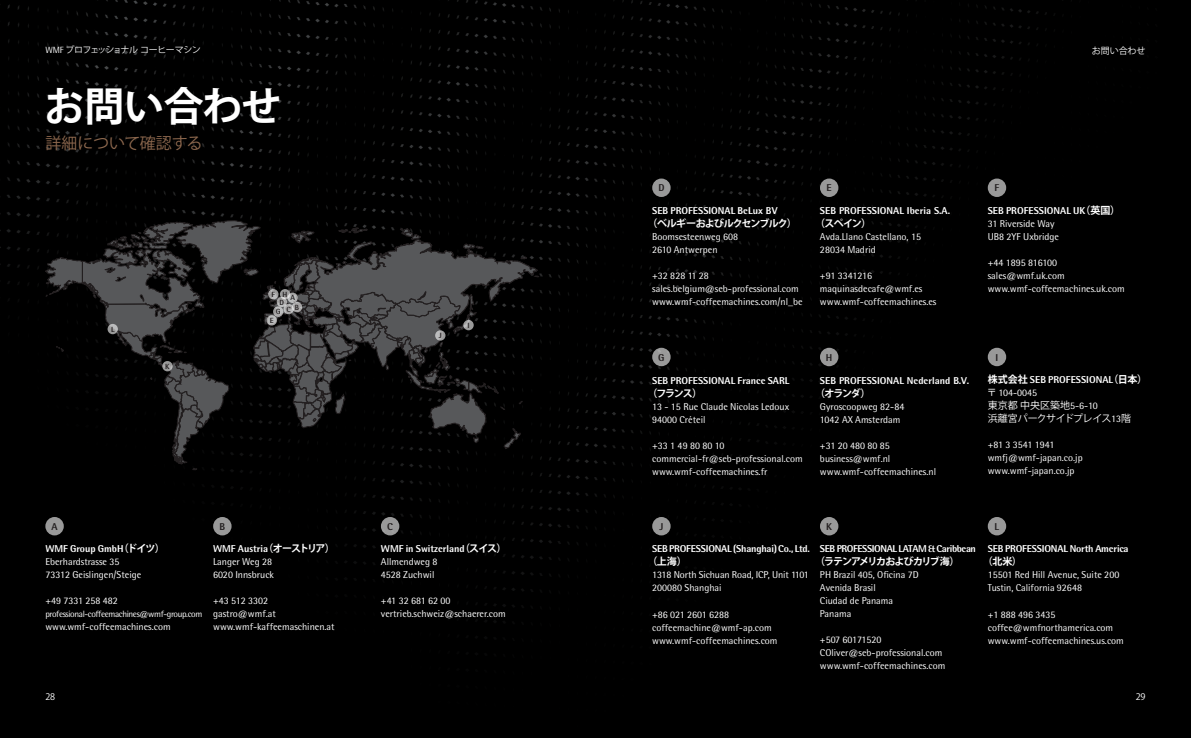
<style>
.page{position:relative;width:1191px;height:738px;background:#fff}
.page>*{position:absolute;margin:0;border:0;box-sizing:border-box;transform-origin:0 0}
.t1{font:700 40px "Koz Go Pr 6 N";letter-spacing:-.01em;color:#fff}
.t2{font:16px "Koz Go Pr 6 N";color:#8d684e}
.t3{font:10px/13px "WMF Rotis";color:#fff}
.t4{font:700 10px/13px "WMF Rotis";color:#fff}
.t5{font:700 10px "WMF Rotis";letter-spacing:-.02em;color:#fff}
.t6{font:700 10px "Koz Go Pr 6 N";letter-spacing:-.1em;color:#fff}
.t7{font:10px/13px "Koz Go Pr 6 N";letter-spacing:-.005em;color:#fff}
.t8{font:700 10px "WMF Rotis";letter-spacing:-.04em;color:#fff}
.t9{font:700 10px "Koz Go Pr 6 N";letter-spacing:-.08em;color:#fff}
.t10{font:700 10px "WMF Rotis";color:#231f20}
.t11{font:9.1px "WMF Rotis";letter-spacing:-.04em;color:#fff}
.t12{font:9px "Koz Go Pr 6 N";letter-spacing:-.07em;color:#fff}
.t13{font:9px "Koz Go Pr 6 N";letter-spacing:-.03em;color:#fff}
.t14{font:700 7.5px/10.3px "WMF Rotis";color:#231f20;text-align:center}
.s1{font-family:"WMF Rotis"}
.s2{font-weight:700}
.s3{font-family:"Koz Go Pr 6 N";font-weight:700}
.s4{font-family:"Koz Go Pr 6 N"}
.s5{font-family:"Koz Go Pr 6 N";font-weight:400}
.s6{font-weight:400}
</style>
<div class="page">
<div style="left:0;top:0;width:1191px;height:737px;background:#000"></div>
<svg style="left:45px;top:516px;width:19px;height:19px"></svg>
<svg style="left:213px;top:516px;width:18px;height:19px"></svg>
<svg style="left:381px;top:516px;width:18px;height:19px"></svg>
<svg style="left:652px;top:347px;width:18px;height:19px"></svg>
<svg style="left:652px;top:516px;width:18px;height:19px"></svg>
<svg style="left:820px;top:347px;width:18px;height:19px"></svg>
<svg style="left:820px;top:516px;width:18px;height:19px"></svg>
<svg style="left:987px;top:347px;width:19px;height:19px"></svg>
<svg style="left:987px;top:516px;width:19px;height:19px"></svg>
<svg style="left:652px;top:178px;width:18px;height:19px"></svg>
<svg style="left:820px;top:178px;width:18px;height:19px"></svg>
<svg style="left:987px;top:178px;width:19px;height:19px"></svg>
<svg style="left:45px;top:220px;width:494px;height:250px"></svg>
<svg style="left:287px;top:292px;width:11px;height:11px"></svg>
<svg style="left:292px;top:302px;width:10px;height:10px"></svg>
<svg style="left:283px;top:304px;width:11px;height:10px"></svg>
<svg style="left:277px;top:296px;width:10px;height:11px"></svg>
<svg style="left:280px;top:289px;width:10px;height:10px"></svg>
<svg style="left:273px;top:306px;width:10px;height:10px"></svg>
<svg style="left:266px;top:315px;width:11px;height:10px"></svg>
<svg style="left:268px;top:289px;width:10px;height:10px"></svg>
<svg style="left:435px;top:330px;width:10px;height:10px"></svg>
<svg style="left:108px;top:323px;width:10px;height:11px"></svg>
<svg style="left:463px;top:320px;width:11px;height:10px"></svg>
<svg style="left:162px;top:361px;width:11px;height:10px"></svg>
<p class="t12" style="left:45px;top:44px;width:157px"><span class="s1">WMF</span> プロフェッショナル コーヒーマシン</p>
<h1 class="t1" style="left:45px;top:84px;width:238px">お問い合わせ</h1>
<h2 class="t2" style="left:45px;top:134px;width:159px">詳細について確認する</h2>
<p class="t14" style="left:111px;top:323px;width:5px">L</p>
<p class="t14" style="left:165px;top:360px;width:6px">K</p>
<p class="t14" style="left:271px;top:289px;width:5px">F</p>
<p class="t14" style="left:283px;top:289px;width:6px">H</p>
<p class="t14" style="left:286px;top:292px;width:14px">A<br>C B</p>
<p class="t14" style="left:279px;top:296px;width:6px">D</p>
<p class="t14" style="left:276px;top:306px;width:6px">G</p>
<p class="t14" style="left:270px;top:315px;width:5px">E</p>
<p class="t14" style="left:439px;top:330px;width:4px">J</p>
<p class="t14" style="left:467px;top:319px;width:4px">I</p>
<p class="t10" style="left:52px;top:519px;width:8px">A</p>
<p class="t10" style="left:219px;top:519px;width:7px">B</p>
<p class="t10" style="left:387px;top:519px;width:7px">C</p>
<p class="t3" style="left:213px;top:542px;width:123px"><span class="s2">WMF Austria</span><span class="s3">（オーストリア）<br></span>Langer Weg 28<br>6020 Innsbruck</p>
<p class="t3" style="left:213px;top:594px;width:123px">+43 512 3302<br>gastro@wmf.at www.wmf-kaffeemaschinen.at</p>
<p class="t3" style="left:45px;top:542px;width:121px"><span class="s2">WMF Group GmbH</span><span class="s3">（ドイツ）<br></span>Eberhardstrasse 35<br>73312 Geislingen/Steige</p>
<p class="t3" style="left:45px;top:594px;width:74px">+49 7331 258 482</p>
<p class="t11" style="left:45px;top:608px;width:158px">professional-coffeemachines@wmf-group.com</p>
<p class="t3" style="left:45px;top:620px;width:127px">www.wmf-coffeemachines.com</p>
<p class="t3" style="left:381px;top:542px;width:127px"><span class="s2">WMF in Switzerland</span><span class="s3">（スイス）<br></span>Allmendweg 8<br>4528 Zuchwil</p>
<p class="t3" style="left:381px;top:594px;width:126px">+41 32 681 62 00 vertrieb.schweiz@schaerer.com</p>
<p class="t10" style="left:658px;top:181px;width:8px">D</p>
<p class="t10" style="left:826px;top:181px;width:7px">E</p>
<p class="t10" style="left:994px;top:181px;width:6px">F</p>
<p class="t13" style="left:1091px;top:45px;width:55px">お問い合わせ</p>
<p class="t4" style="left:652px;top:204px;width:127px">SEB PROFESSIONAL BeLux BV</p>
<p class="t9" style="left:647px;top:217px;width:151px">（ベルギーおよびルクセンブルク）</p>
<p class="t3" style="left:652px;top:230px;width:87px">Boomsesteenweg 608<br>2610 Antwerpen</p>
<p class="t3" style="left:652px;top:269px;width:152px">+32 828 11 28 sales.belgium@seb-professional.com www.wmf-coffeemachines.com/nl_be</p>
<p class="t4" style="left:820px;top:204px;width:132px">SEB PROFESSIONAL Iberia S.A.</p>
<p class="t6" style="left:815px;top:217px;width:58px">（スペイン）</p>
<p class="t3" style="left:820px;top:230px;width:103px">Avda.Llano Castellano, 15<br>28034 Madrid</p>
<p class="t3" style="left:820px;top:269px;width:118px">+91 3341216 maquinasdecafe@wmf.es www.wmf-coffeemachines.es</p>
<p class="t3" style="left:987px;top:204px;width:134px"><span class="s2">SEB PROFESSIONAL UK</span><span class="s3">（英国）<br></span>31 Riverside Way<br>UB8 2YF Uxbridge</p>
<p class="t3" style="left:987px;top:256px;width:138px">+44 1895 816100 sales@wmf.uk.com www.wmf-coffeemachines.uk.com</p>
<p class="t10" style="left:658px;top:350px;width:8px">G</p>
<p class="t4" style="left:652px;top:373px;width:139px">SEB PROFESSIONAL France SARL</p>
<p class="t6" style="left:647px;top:387px;width:56px">（フランス）</p>
<p class="t3" style="left:652px;top:399px;width:139px">13 - 15 Rue Claude Nicolas Ledoux<br>94000 Créteil</p>
<p class="t3" style="left:652px;top:438px;width:152px">+33 1 49 80 80 10 commercial-fr@seb-professional.com www.wmf-coffeemachines.fr</p>
<p class="t10" style="left:826px;top:350px;width:8px">H</p>
<p class="t4" style="left:820px;top:373px;width:151px">SEB PROFESSIONAL Nederland B.V.</p>
<p class="t6" style="left:815px;top:387px;width:57px">（オランダ）</p>
<p class="t3" style="left:820px;top:399px;width:86px">Gyroscoopweg 82-84<br>1042 AX Amsterdam</p>
<p class="t3" style="left:820px;top:438px;width:118px">+31 20 480 80 85 business@wmf.nl www.wmf-coffeemachines.nl</p>
<p class="t10" style="left:995px;top:350px;width:4px">I</p>
<p class="t4" style="left:987px;top:372px;width:162px"><span class="s4">株式会社</span> SEB PROFESSIONAL<span class="s4">（日本）</span><span class="s5">〒</span> <span class="s6">104-0045</span></p>
<p class="t7" style="left:987px;top:399px;width:145px">東京都 中央区築地<span class="s1">5-6-10<br></span>浜離宮パークサイドプレイス<span class="s1">13</span>階</p>
<p class="t3" style="left:987px;top:438px;width:96px">+81 3 3541 1941 wmfj@wmf-japan.co.jp www.wmf-japan.co.jp</p>
<p class="t10" style="left:659px;top:519px;width:5px">J</p>
<p class="t5" style="left:652px;top:542px;width:159px">SEBPROFESSIONAL (Shanghai)Co., Ltd.</p>
<p class="t6" style="left:647px;top:555px;width:41px">（上海）</p>
<p class="t3" style="left:652px;top:568px;width:158px">1318 North Sichuan Road, ICP, Unit 1101<br>200080 Shanghai</p>
<p class="t3" style="left:652px;top:607px;width:127px">+86 021 2601 6288 coffeemachine@wmf-ap.com www.wmf-coffeemachines.com</p>
<p class="t10" style="left:826px;top:519px;width:7px">K</p>
<p class="t8" style="left:820px;top:542px;width:157px">SEB PROFESSIONAL LATAM &amp; Caribbean</p>
<p class="t6" style="left:815px;top:555px;width:146px">（ラテンアメリカおよびカリブ海）</p>
<p class="t3" style="left:820px;top:568px;width:100px">PH Brazil 405, Oficina 7D<br>Avenida Brasil<br>Ciudad de Panama<br>Panama</p>
<p class="t3" style="left:820px;top:633px;width:127px">+507 60171520<br>COliver@seb-professional.com www.wmf-coffeemachines.com</p>
<p class="t10" style="left:994px;top:519px;width:6px">L</p>
<p class="t5" style="left:987px;top:542px;width:142px">SEB PROFESSIONAL North America</p>
<p class="t6" style="left:983px;top:555px;width:40px">（北米）</p>
<p class="t3" style="left:987px;top:568px;width:133px">15501 Red Hill Avenue, Suite 200<br>Tustin, California 92648</p>
<p class="t3" style="left:987px;top:607px;width:138px">+1 888 496 3435 coffee@wmfnorthamerica.com www.wmf-coffeemachines.us.com</p>
<p class="t13" style="left:45px;top:691px;width:11px">28</p>
<p class="t13" style="left:1135px;top:691px;width:11px">29</p>
</div>
